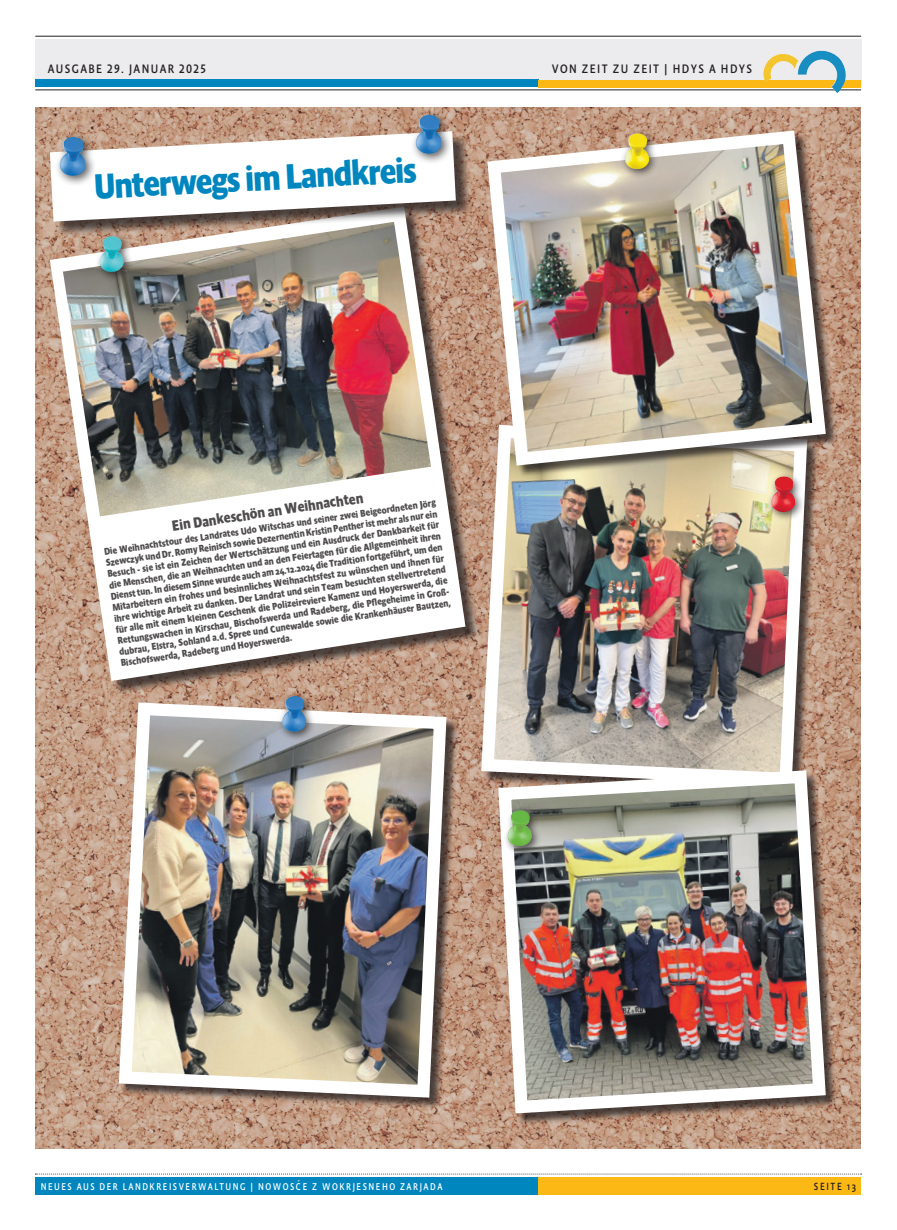
<style>
.page{position:relative;width:897px;height:1230px;background:#fff}
.page>*{position:absolute;margin:0;border:0;box-sizing:border-box;transform-origin:0 0}
.t1{font:700 36px "Absara Sans Head OT";color:#0086be;scale:.96 1}
.t2{font:700 15px "Absara Sans Head OT";color:#231f20;scale:.95 1}
.t3{font:12.5px "Absara Sans Head OT";letter-spacing:.11em;color:#231f20}
.t4{font:10.62px "Absara Sans Head OT";letter-spacing:.16em;color:#231f20;scale:.95 1}
.t5{font:700 10px/11.1px "Absara Sans Head OT";color:#231f20;scale:.95 1}
.t6{font:10px "Absara Sans Head OT";letter-spacing:.16em;color:#fff;scale:.95 1}
</style>
<div class="page">
<div style="left:35px;top:1177px;width:504px;height:17px;background:#0086be"></div>
<div style="left:538px;top:1177px;width:323px;height:18px;background:#fcb814"></div>
<svg style="left:35px;top:1173px;width:827px;height:1px"></svg>
<div style="left:35px;top:39px;width:826px;height:48px;background:#ececee"></div>
<div style="left:35px;top:80px;width:504px;height:7px;background:#0086be"></div>
<div style="left:538px;top:80px;width:323px;height:7px;background:#fcb814"></div>
<hr style="left:35px;top:90px;width:826px;height:1px;background:#231f20">
<hr style="left:35px;top:36px;width:826px;height:1px;background:#231f20">
<img style="left:762px;top:51px;width:85px;height:42px">
<img style="left:35px;top:107px;width:825px;height:1041px">
<div style="left:52px;top:209px;width:427px;height:486px;background:#231f20;opacity:.75"></div>
<svg style="left:50px;top:221px;width:415px;height:460px"></svg>
<img style="left:63px;top:237px;width:368px;height:279px">
<div style="left:52px;top:133px;width:420px;height:104px;background:#231f20;opacity:.75"></div>
<svg style="left:50px;top:131px;width:406px;height:90px"></svg>
<div style="left:54px;top:132px;width:42px;height:55px;background:#231f20;opacity:.75"></div>
<img style="left:60px;top:137px;width:26px;height:39px">
<div style="left:410px;top:109px;width:42px;height:56px;background:#231f20;opacity:.75"></div>
<img style="left:415px;top:115px;width:27px;height:39px">
<img style="left:474px;top:418px;width:339px;height:374px">
<div style="left:500px;top:772px;width:337px;height:353px;background:#231f20;opacity:.75"></div>
<img style="left:491px;top:764px;width:341px;height:356px">
<div style="left:120px;top:704px;width:338px;height:406px;background:#231f20;opacity:.75"></div>
<img style="left:112px;top:696px;width:341px;height:408px">
<div style="left:489px;top:132px;width:348px;height:346px;background:#231f20;opacity:.75"></div>
<img style="left:480px;top:124px;width:352px;height:348px">
<div style="left:277px;top:691px;width:39px;height:50px;background:#231f20;opacity:.75"></div>
<img style="left:282px;top:696px;width:24px;height:36px">
<div style="left:620px;top:128px;width:39px;height:51px;background:#231f20;opacity:.75"></div>
<img style="left:625px;top:133px;width:24px;height:36px">
<div style="left:766px;top:471px;width:39px;height:51px;background:#231f20;opacity:.75"></div>
<img style="left:771px;top:476px;width:24px;height:36px">
<div style="left:502px;top:805px;width:39px;height:51px;background:#231f20;opacity:.75"></div>
<img style="left:507px;top:810px;width:24px;height:36px">
<div style="left:95px;top:231px;width:38px;height:51px;background:#231f20;opacity:.75"></div>
<img style="left:100px;top:236px;width:24px;height:36px">
<hr style="left:35px;top:184px;width:4px;height:162px;background:#231f20;opacity:.75">
<p class="t3" style="left:48px;top:61px;width:160px">AUSGABE 29. JANUAR 2025</p>
<p class="t3" style="left:551px;top:61px;width:202px">VON ZEIT ZU ZEIT | HDYS A HDYS</p>
<h1 class="t1" style="left:93px;top:165px;width:338px;rotate:-3deg">Unterwegs im Landkreis</h1>
<h2 class="t2" style="left:171px;top:516px;width:205px;rotate:-8deg">Ein Dankeschön an Weihnachten</h2>
<p class="t5" style="left:103px;top:548px;width:357px;rotate:-9deg">Die Weihnachtstour des Landrates Udo Witschas und seiner zwei Beigeordneten Jörg Szewczyk und Dr. Romy Reinisch sowie Dezernentin Kristin Penther ist mehr als nur ein Besuch - sie ist ein Zeichen der Wertschätzung und ein Ausdruck der Dankbarkeit für die Menschen, die an Weihnachten und an den Feiertagen für die Allgemeinheit ihren Dienst tun. In diesem Sinne wurde auch am 24.12.2024 die Tradition fortgeführt, um den Mitarbeitern ein frohes und besinnliches Weihnachtsfest zu wünschen und ihnen für ihre wichtige Arbeit zu danken. Der Landrat und sein Team besuchten stellvertretend für alle mit einem kleinen Geschenk die Polizeireviere Kamenz und Hoyerswerda, die Rettungswachen in Kirschau, Bischofswerda und Radeberg, die Pfl egeheime in Groß&shy;dubrau, Elstra, Sohland a.d. Spree und Cunewalde sowie die Krankenhäuser Bautzen, Bischofswerda, Radeberg und Hoyerswerda.</p>
<p class="t6" style="left:41px;top:1180px;width:424px">NEUES AUS DER LANDKREISVERWALTUNG | NOWOSC´E Z WOKRJESNEHO ZARJADA</p>
<p class="t4" style="left:813px;top:1179px;width:46px">SEITE 13</p>
</div>
